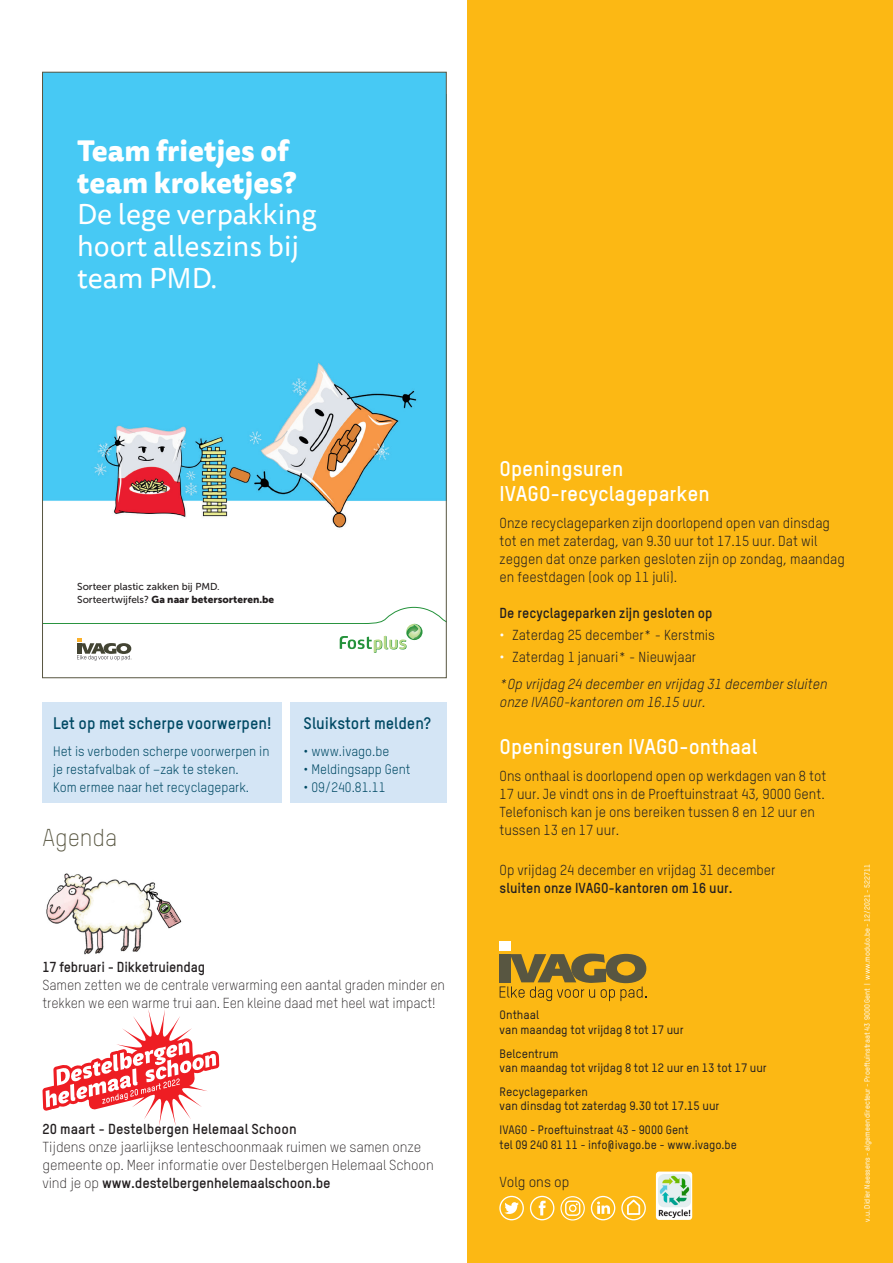
<style>
.page{position:relative;width:893px;height:1263px;background:#fff}
.page>*{position:absolute;margin:0;border:0;box-sizing:border-box;transform-origin:0 0}
.t1{font:28.65px/31.7px "Tisa Sans Pro";color:#fff}
.t2{font:300 24px "TSTAR";color:#585641}
.t3{font:700 21px "TSTAR";color:#fff}
.calendarium_datum{font:700 16.5px "TSTAR";color:#004964}
.calendarium_datum-2{font:14.25px/18px "TSTAR";color:#231f20}
.calendarium_datum-3{font:300 14.25px/18px "TSTAR";letter-spacing:-.01em;color:#231f20}
.calendarium_datum-4{font:700 14.25px "TSTAR";color:#231f20}
.calendarium_datum-5{font:italic 14.25px/18px "TSTAR";color:#231f20}
.calendarium_datum-6{font:13.5px/18px "TSTAR";color:#004964}
.calendarium_datum-7{font:500 12px "TSTAR";color:#231f20}
.t4{font:10.05px/13.6px "Museo Sans 500";color:#231f20}
.t5{font:500 7.5px "TSTAR";color:#fff}
.s1{font-weight:800}
.s2{font-family:"Museo Sans 900"}
.s3{font-weight:700}
.s4{color:#fff}
</style>
<div class="page">
<img style="left:46px;top:873px;width:136px;height:82px">
<div style="left:43px;top:702px;width:239px;height:101px;background:#d4e5f5"></div>
<div style="left:290px;top:702px;width:156px;height:101px;background:#d4e5f5"></div>
<svg style="left:42px;top:1010px;width:177px;height:116px"></svg>
<div style="left:43px;top:72px;width:403px;height:428px;background:#47c9f4"></div>
<img style="left:44px;top:363px;width:400px;height:244px">
<svg style="left:44px;top:607px;width:400px;height:54px"></svg>
<div style="left:468px;top:0;width:425px;height:1263px;background:#fcb814"></div>
<div style="left:500px;top:941px;width:11px;height:9px;background:#fff"></div>
<svg style="left:500px;top:953px;width:146px;height:48px"></svg>
<svg style="left:499px;top:1196px;width:25px;height:24px"></svg>
<svg style="left:530px;top:1196px;width:24px;height:24px"></svg>
<svg style="left:560px;top:1196px;width:25px;height:24px"></svg>
<svg style="left:591px;top:1196px;width:24px;height:24px"></svg>
<svg style="left:621px;top:1196px;width:25px;height:24px"></svg>
<svg style="left:656px;top:1171px;width:36px;height:49px"></svg>
<img style="left:658px;top:1174px;width:32px;height:43px">
<p class="t1" style="left:77px;top:136px;width:241px"><span class="s1">Team frietjes of team kroketjes?<br></span>De lege verpakking hoort alleszins bij team PMD.</p>
<p class="t4" style="left:77px;top:579px;width:199px">Sorteer plastic zakken bij PMD.<br>Sorteertwijfels? <span class="s2">Ga naar betersorteren.be</span></p>
<p class="calendarium_datum" style="left:53px;top:712px;width:220px">Let op met scherpe voorwerpen!</p>
<p class="calendarium_datum-6" style="left:53px;top:742px;width:218px">Het is verboden scherpe voorwerpen in je restafvalbak of –zak te steken.</p>
<p class="calendarium_datum-6" style="left:53px;top:778px;width:198px">Kom ermee naar het recyclagepark.</p>
<p class="t2" style="left:43px;top:823px;width:76px">Agenda</p>
<p class="calendarium_datum" style="left:304px;top:712px;width:129px">Sluikstort melden?</p>
<p class="calendarium_datum-6" style="left:304px;top:742px;width:87px">• www.ivago.be</p>
<p class="calendarium_datum-6" style="left:304px;top:760px;width:108px">• Meldingsapp Gent</p>
<p class="calendarium_datum-6" style="left:304px;top:778px;width:83px">• 09/240.81.11</p>
<p class="calendarium_datum-4" style="left:43px;top:958px;width:164px">17 februari - Dikketruiendag</p>
<p class="calendarium_datum-3" style="left:43px;top:976px;width:404px">Samen zetten we de centrale verwarming een aantal graden minder en trekken we een warme trui aan. Een kleine daad met heel wat impact!</p>
<p class="calendarium_datum-4" style="left:43px;top:1120px;width:256px">20 maart - Destelbergen Helemaal Schoon</p>
<p class="calendarium_datum-3" style="left:43px;top:1138px;width:393px">Tijdens onze jaarlijkse lenteschoonmaak ruimen we samen onze gemeente op. Meer informatie over Destelbergen Helemaal Schoon vind je op <span class="s3">www.destelbergenhelemaalschoon.be</span></p>
<p class="t3" style="left:500px;top:455px;width:125px">Openingsuren</p>
<p class="t3" style="left:500px;top:480px;width:212px">IVAGO-recyclageparken</p>
<p class="calendarium_datum-2" style="left:500px;top:513px;width:332px">Onze recyclageparken zijn doorlopend open van dinsdag</p>
<p class="calendarium_datum-2" style="left:500px;top:531px;width:347px">tot en met zaterdag, van 9.30 uur tot 17.15 uur. Dat wil zeggen dat onze parken gesloten zijn op zondag, maandag en feestdagen (ook op 11 juli).</p>
<p class="calendarium_datum-4" style="left:500px;top:604px;width:215px">De recyclageparken zijn gesloten op</p>
<p class="calendarium_datum-2" style="left:500px;top:626px;width:217px"><span class="s4">•</span> Zaterdag 25 december* - Kerstmis</p>
<p class="calendarium_datum-2" style="left:500px;top:648px;width:198px"><span class="s4">•</span> Zaterdag 1 januari* - Nieuwjaar</p>
<p class="calendarium_datum-5" style="left:500px;top:674px;width:329px">*Op vrijdag 24 december en vrijdag 31 december sluiten onze IVAGO-kantoren om 16.15 uur.</p>
<p class="t3" style="left:500px;top:733px;width:259px">Openingsuren IVAGO-onthaal</p>
<p class="calendarium_datum-2" style="left:500px;top:767px;width:328px">Ons onthaal is doorlopend open op werkdagen van 8 tot 17 uur. Je vindt ons in de Proeftuinstraat 43, 9000 Gent.<br>Telefonisch kan je ons bereiken tussen 8 en 12 uur en tussen 13 en 17 uur.</p>
<p class="calendarium_datum-2" style="left:500px;top:861px;width:277px">Op vrijdag 24 december en vrijdag 31 december</p>
<p class="calendarium_datum-4" style="left:500px;top:879px;width:234px">sluiten onze IVAGO-kantoren om 16 uur.</p>
<p class="calendarium_datum-7" style="left:500px;top:1008px;width:41px">Onthaal</p>
<p class="calendarium_datum-7" style="left:500px;top:1023px;width:186px">van maandag tot vrijdag 8 tot 17 uur</p>
<p class="calendarium_datum-7" style="left:500px;top:1046px;width:60px">Belcentrum</p>
<p class="calendarium_datum-7" style="left:500px;top:1060px;width:269px">van maandag tot vrijdag 8 tot 12 uur en 13 tot 17 uur</p>
<p class="calendarium_datum-7" style="left:500px;top:1084px;width:90px">Recyclageparken</p>
<p class="calendarium_datum-7" style="left:500px;top:1098px;width:221px">van dinsdag tot zaterdag 9.30 tot 17.15 uur</p>
<p class="calendarium_datum-7" style="left:500px;top:1122px;width:191px">IVAGO - Proeftuinstraat 43 - 9000 Gent</p>
<p class="calendarium_datum-7" style="left:500px;top:1137px;width:239px">tel 09 240 81 11 - info@ivago.be - www.ivago.be</p>
<p class="calendarium_datum-2" style="left:500px;top:1172px;width:71px">Volg ons op</p>
<p class="t5" style="left:862px;top:1222px;width:359px;rotate:-90deg">v.u. Didier Naessens - algemeen directeur - Proeftuinstraat 43 9000 Gent | www.modulo.be - 12/2021 - 522711</p>
</div>
